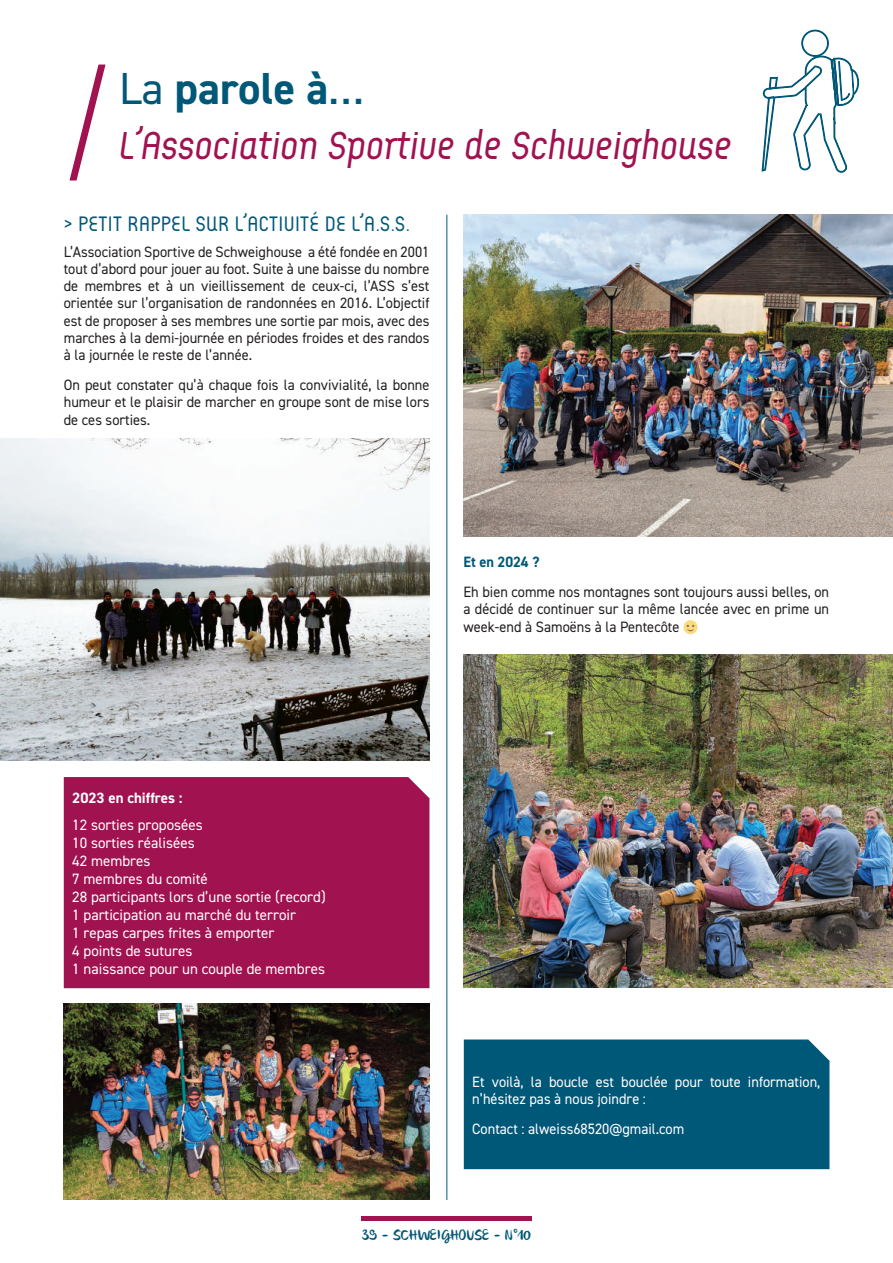
<style>
.page{position:relative;width:893px;height:1263px;background:#fff}
.page>*{position:absolute;margin:0;border:0;box-sizing:border-box;transform-origin:0 0}
.t1{font:700 45px "DIN2014";color:#005878}
.t2{font:italic 39px "Arcus";color:#a11250}
.t3{font:21px "Arcus";letter-spacing:.02em;color:#005878}
.t4{font:15px/17.2px "DIN2014";color:#231f20;text-align:justify;scale:.96 1}
.t5{font:15px/18px "DIN2014";color:#fff}
.t6{font:15px/17.2px "DIN2014";color:#fff;scale:.96 1}
.t7{font:15px "olivier";color:#005878}
.t8{font:700 15px "DIN2014";color:#fff}
.t9{font:700 15px "DIN2014";color:#005878;scale:.96 1}
.s1{font-weight:400}
</style>
<div class="page">
<hr style="left:361px;top:1216px;width:170px;height:4px;background:#a11250">
<svg style="left:761px;top:29px;width:98px;height:144px"></svg>
<svg style="left:69px;top:65px;width:37px;height:115px"></svg>
<div style="left:64px;top:777px;width:365px;height:211px;background:#a11250"></div>
<div style="left:464px;top:1039px;width:365px;height:130px;background:#005878"></div>
<hr style="left:446px;top:215px;width:1px;height:985px;background:#005878">
<img style="left:0;top:438px;width:429px;height:322px">
<img style="left:464px;top:215px;width:429px;height:322px">
<img style="left:64px;top:1003px;width:365px;height:197px">
<img style="left:463px;top:655px;width:430px;height:333px">
<h1 class="t1" style="left:119px;top:59px;width:246px"><span class="s1">La</span> parole à<span class="s1">…</span></h1>
<h2 class="t2" style="left:119px;top:123px;width:614px">L’Association Sportive de Schweighouse</h2>
<h3 class="t3" style="left:64px;top:211px;width:347px">&gt; PETIT RAPPEL SUR L’ACTIVITÉ DE L’A.S.S.</h3>
<p class="t4" style="left:64px;top:243px;width:382px">L’Association Sportive de Schweighouse a été fondée en 2001 tout d’abord pour jouer au foot. Suite à une baisse du nombre de membres et à un vieillissement de ceux-ci, l’ASS s’est orientée sur l’organisation de randonnées en 2016. L’objectif est de proposer à ses membres une sortie par mois, avec des marches à la demi-journée en périodes froides et des randos à la journée le reste de l’année.</p>
<p class="t4" style="left:64px;top:376px;width:382px">On peut constater qu’à chaque fois la convivialité, la bonne humeur et le plaisir de marcher en groupe sont de mise lors de ces sorties.</p>
<p class="t9" style="left:463px;top:552px;width:81px">Et en 2024 ?</p>
<p class="t4" style="left:463px;top:583px;width:382px;line-height:17.7px">Eh bien comme nos montagnes sont toujours aussi belles, on a décidé de continuer sur la même lancée avec en prime un week-end à Samoëns à la Pentecôte</p>
<p class="t8" style="left:72px;top:788px;width:112px">2023 en chiffres :</p>
<p class="t5" style="left:72px;top:815px;width:255px">12 sorties proposées<br>10 sorties réalisées<br>42 membres<br>7 membres du comité<br>28 participants lors d’une sortie (record)<br>1 participation au marché du terroir<br>1 repas carpes frites à emporter<br>4 points de sutures<br>1 naissance pour un couple de membres</p>
<p class="t6" style="left:472px;top:1072px;width:364px">Et voilà, la boucle est bouclée pour toute information, n’hésitez pas à nous joindre :</p>
<p class="t6" style="left:472px;top:1120px;width:222px">Contact : alweiss68520@gmail.com</p>
<p class="t7" style="left:362px;top:1227px;width:170px">39 - SCHWEIGHOUSE - N°10</p>
</div>
